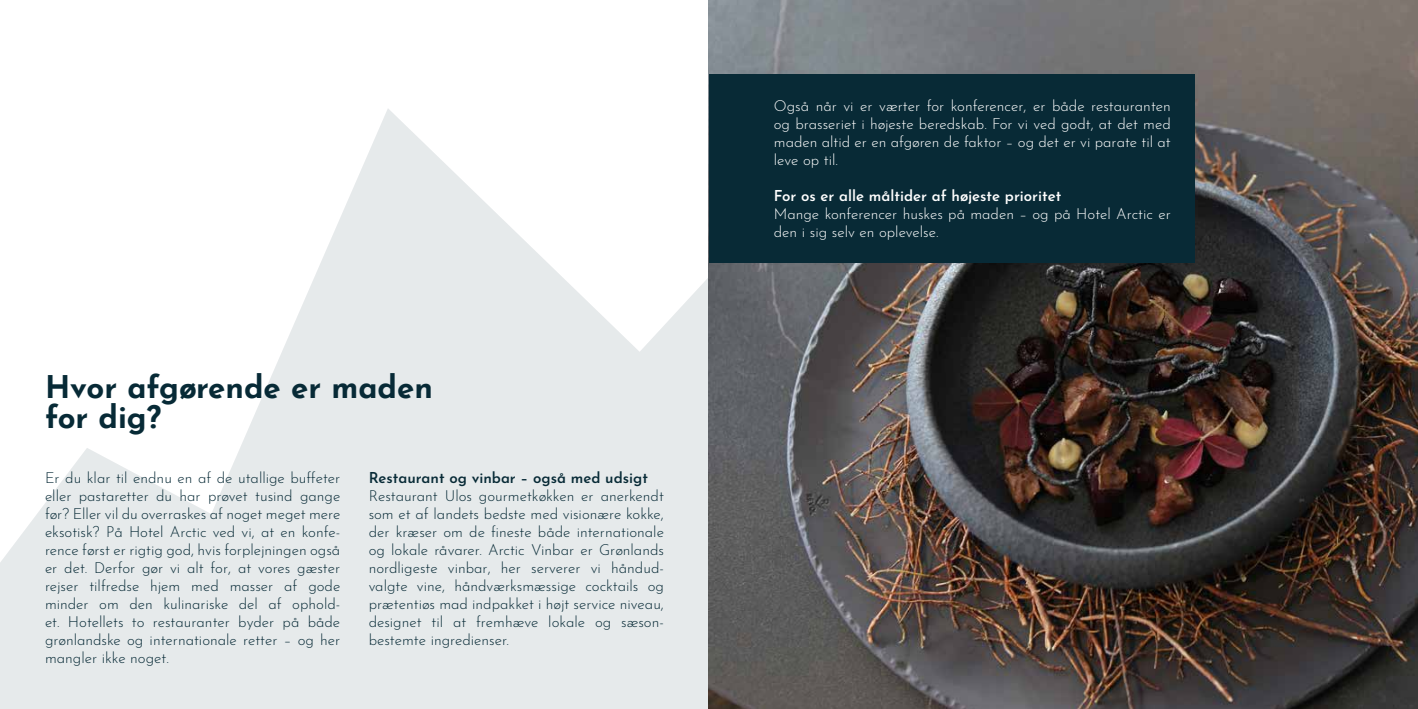
<style>
.page{position:relative;width:1418px;height:709px;background:#fff}
.page>*{position:absolute;margin:0;border:0;box-sizing:border-box;transform-origin:0 0}
.t1{font:700 31.25px/30px "Josefin Sans";color:#072a36}
.t2{font:300 15px/18px "Josefin Sans";color:#072a36;text-align:justify}
.t3{font:300 15px/18px "Josefin Sans";color:#fff;text-align:justify}
.t4{font:600 15px "Josefin Sans";color:#fff}
.t5{font:600 15px "Josefin Sans";color:#072a36}
</style>
<div class="page">
<svg style="left:0;top:108px;width:709px;height:601px;fill:#e6eaeb"></svg>
<img style="left:709px;top:0;width:708px;height:709px">
<div style="left:709px;top:74px;width:485px;height:189px;background:#082a36"></div>
<h1 class="t1" style="left:45px;top:368px;width:389px">Hvor afgørende er maden for dig?</h1>
<p class="t2" style="left:45px;top:467px;width:297px">Er du klar til endnu en af de utallige buffeter eller pastaretter du har prøvet tusind gange før? Eller vil du overraskes af noget meget mere eksotisk? På Hotel Arctic ved vi, at en konfe&shy;rence først er rigtig god, hvis forplejningen også er det. Derfor gør vi alt for, at vores gæster rejser tilfredse hjem med masser af gode minder om den kulinariske del af ophold&shy;et. Hotellets to restauranter byder på både grønlandske og internationale retter – og her mangler ikke noget.</p>
<p class="t5" style="left:369px;top:465px;width:281px">Restaurant og vinbar – også med udsigt</p>
<p class="t2" style="left:369px;top:485px;width:297px">Restaurant Ulos gourmetkøkken er anerkendt som et af landets bedste med visionære kokke, der kræser om de fineste både internationale og lokale råvarer. Arctic Vinbar er Grønlands nordligeste vinbar, her serverer vi håndud&shy;valgte vine, håndværksmæssige cocktails og prætentiøs mad indpakket i højt service niveau, designet til at fremhæve lokale og sæson&shy;bestemte ingredienser.</p>
<p class="t3" style="left:773px;top:95px;width:398px">Også når vi er værter for konferencer, er både restauranten og brasseriet i højeste beredskab. For vi ved godt, at det med maden altid er en afgøren de faktor – og det er vi parate til at leve op til.</p>
<p class="t4" style="left:773px;top:182px;width:289px">For os er alle måltider af højeste prioritet</p>
<p class="t3" style="left:773px;top:203px;width:398px">Mange konferencer huskes på maden – og på Hotel Arctic er den i sig selv en oplevelse.</p>
</div>
